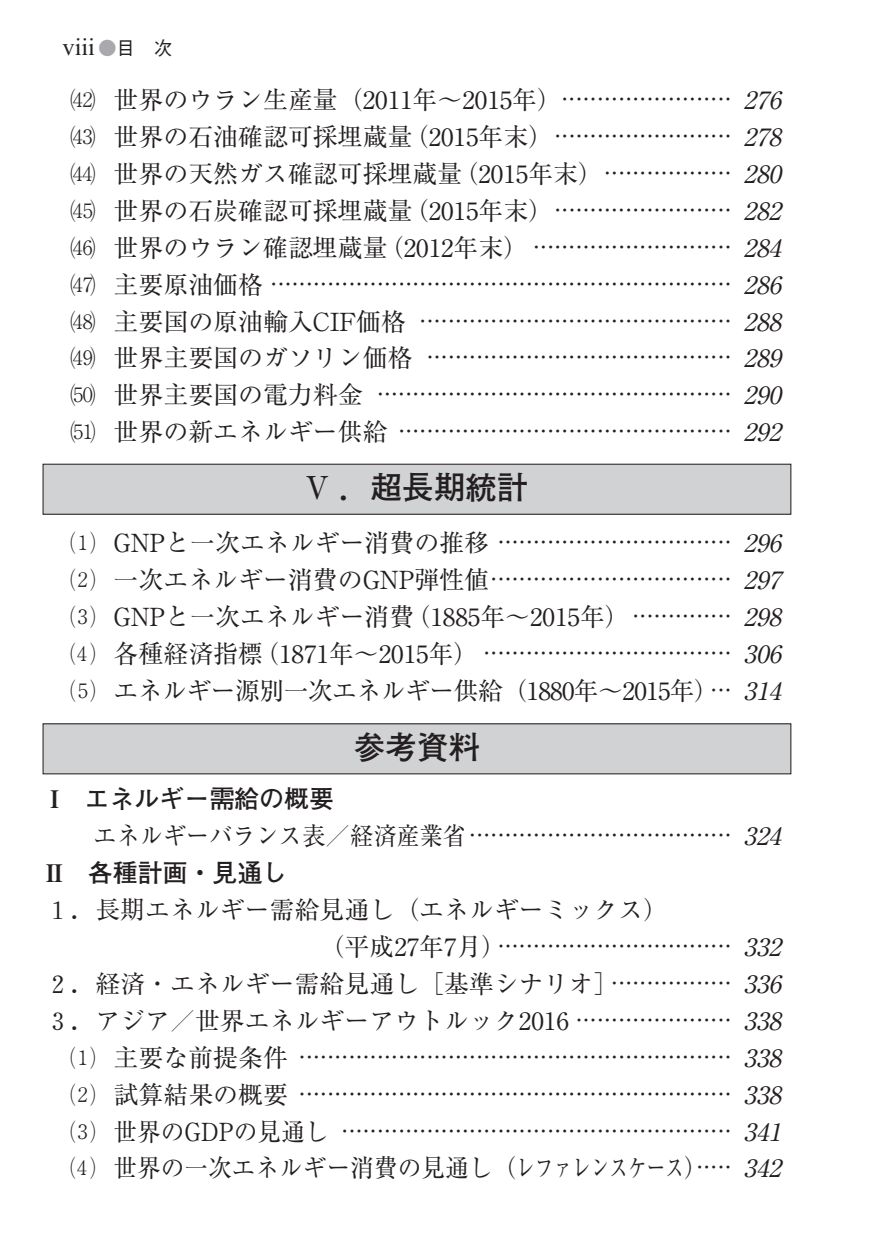
<style>
.page{position:relative;width:885px;height:1251px;background:#fff}
.page>*{position:absolute;margin:0;border:0;box-sizing:border-box;transform-origin:0 0}
.t1{font:700 31.5px "Futo Go B101";color:#231f20}
.t2{font:24.9px/36.9px "Ryumin";color:#231f20}
.t3{font:24.9px "Ryumin";color:#231f20;scale:.93 1}
.t4{font:24.9px "Ryumin";letter-spacing:-.025em;color:#231f20}
.t5{font:24.9px "Ryumin";color:#231f20;scale:.95 1}
.t6{font:700 24.9px "Futo Go B101";color:#231f20}
.t7{font:24.3px "Times New Roman";color:#231f20}
.s1{font-family:"Gothic BBB";font-weight:500;font-size:18.6px;color:#a8a9ad}
.s2{font-family:"Gothic BBB";font-weight:500;font-size:18.6px}
.s3{font-family:"Rm Hround"}
.s4{font-style:italic}
.s5{font-family:"Ryumin";font-weight:500}
.s6{font-family:"Midashi Min MA31";font-weight:400}
</style>
<div class="page">
<div style="left:43px;top:723px;width:747px;height:50px;background:#d1d2d4"></div>
<div style="left:43px;top:723px;width:748px;height:51px;border:1px solid #231f20"></div>
<div style="left:43px;top:464px;width:747px;height:50px;background:#d1d2d4"></div>
<div style="left:43px;top:463px;width:748px;height:51px;border:1px solid #231f20"></div>
<p class="t7" style="left:63px;top:38px;width:111px">viii <span class="s1">●</span><span class="s2">目 次</span></p>
<p class="t2" style="left:70px;top:72px;width:718px"><span class="s3">¢2</span> 世界のウラン生産量（2011年〜2015年）........................ <span class="s4">276 </span><span class="s3">¢3</span> 世界の石油確認可採埋蔵量（2015年末）......................... <span class="s4">278</span></p>
<p class="t2" style="left:70px;top:159px;width:718px;line-height:27.9px"><span class="s3">¢4</span> 世界の天然ガス確認可採埋蔵量（2015年末）.................. <span class="s4">280 </span><span class="s3">¢5</span> 世界の石炭確認可採埋蔵量（2015年末）......................... <span class="s4">282</span></p>
<p class="t2" style="left:70px;top:219px;width:718px;text-align:justify"><span class="s3">¢6</span> 世界のウラン確認埋蔵量（2012年末） ............................ <span class="s4">284 </span><span class="s3">¢7</span> 主要原油価格 ................................................................. <span class="s4">286 </span><span class="s3">¢8</span> 主要国の原油輸入CIF価格 ............................................ <span class="s4">288 </span><span class="s3">¢9</span> 世界主要国のガソリン価格 ........................................... <span class="s4">289 </span><span class="s3">∞0</span> 世界主要国の電力料金 .................................................. <span class="s4">290 </span><span class="s3">∞1</span> 世界の新エネルギー供給 ............................................... <span class="s4">292</span></p>
<p class="t1" style="left:305px;top:469px;width:224px"><span class="s5">V ．</span>超長期統計</p>
<p class="t2" style="left:70px;top:515px;width:718px"><span class="s3">A</span> GNPと一次エネルギー消費の推移 ................................. <span class="s4">296<br></span><span class="s3">S</span> 一次エネルギー消費のGNP弾性値.................................. <span class="s4">297</span></p>
<p class="t2" style="left:70px;top:602px;width:718px;line-height:27.9px"><span class="s3">D</span> GNPと一次エネルギー消費（1885年〜2015年）.............. <span class="s4">298<br></span><span class="s3">F</span> 各種経済指標（1871年〜2015年） ................................... <span class="s4">306</span></p>
<p class="t4" style="left:70px;top:675px;width:718px"><span class="s3">G</span> エネルギー源別一次エネルギー供給（1880年〜2015年）... <span class="s4">314</span></p>
<p class="t1" style="left:354px;top:728px;width:127px">参考資料</p>
<p class="t6" style="left:50px;top:784px;width:285px"><span class="s6">I</span> エネルギー需給の概要</p>
<p class="t3" style="left:94px;top:811px;width:747px">エネルギーバランス表／経済産業省..................................... <span class="s4">324</span></p>
<p class="t6" style="left:46px;top:858px;width:243px"><span class="s6">II</span> 各種計画・見通し</p>
<p class="t2" style="left:319px;top:895px;width:469px;line-height:27.9px;text-indent:-274px">１．長期エネルギー需給見通し（エネルギーミックス）<br>（平成27年7月）................................. <span class="s4">332</span></p>
<p class="t2" style="left:46px;top:964px;width:743px">２．経済・エネルギー需給見通し［基準シナリオ］................. <span class="s4">336<br></span>３．アジア／世界エネルギーアウトルック2016 ...................... <span class="s4">338</span></p>
<p class="t2" style="left:70px;top:1029px;width:718px;text-align:justify"><span class="s3">A</span> 主要な前提条件 ............................................................. <span class="s4">338<br></span><span class="s3">S</span> 試算結果の概要 ............................................................. <span class="s4">338<br></span><span class="s3">D</span> 世界のGDPの見通し ....................................................... <span class="s4">341</span></p>
<p class="t5" style="left:70px;top:1153px;width:755px"><span class="s3">F</span> 世界の一次エネルギー消費の見通し（レファレンスケース）..... <span class="s4">342</span></p>
</div>
